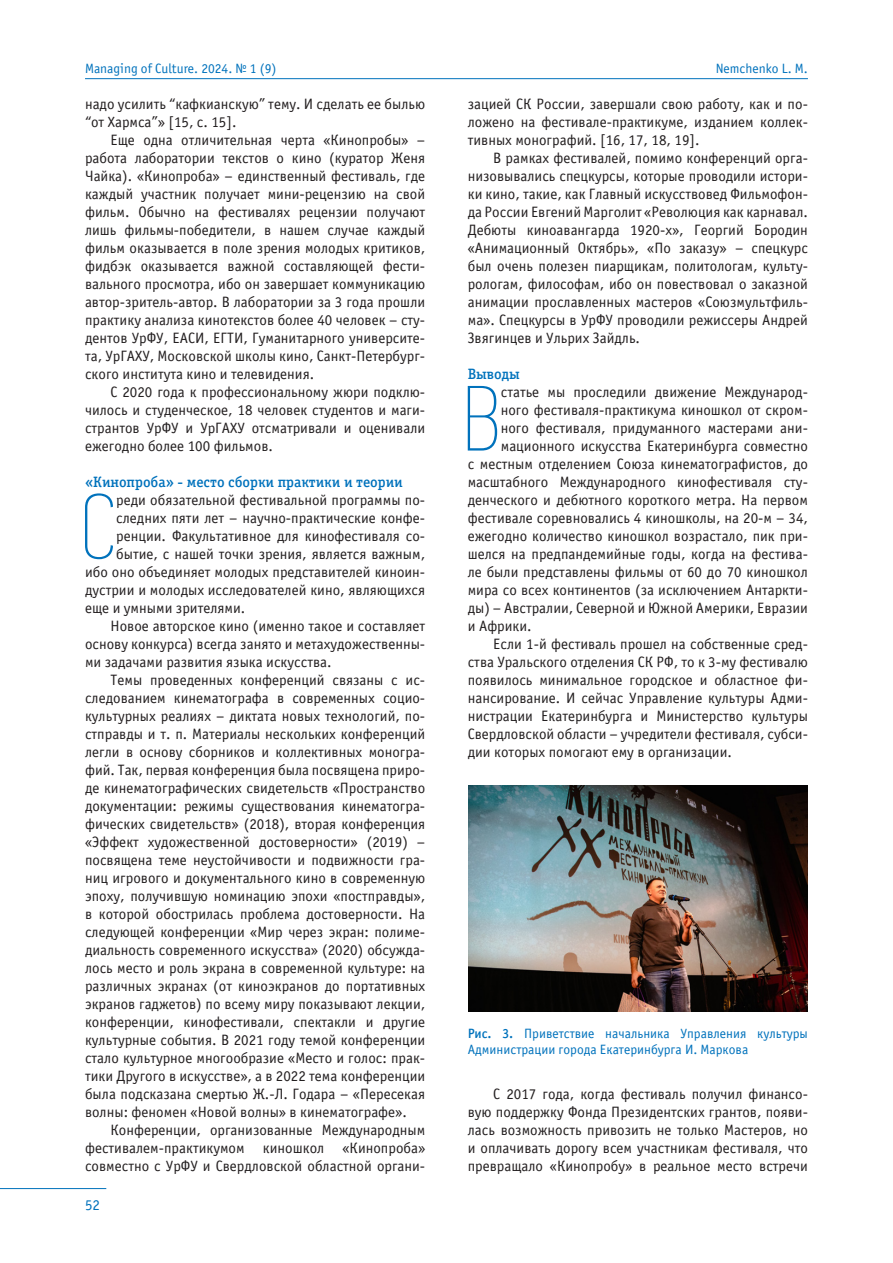
<style>
.page{position:relative;width:893px;height:1263px;background:#fff}
.page>*{position:absolute;margin:0;border:0;box-sizing:border-box;transform-origin:0 0}
.t1{font:100 92.85px "PFDIN Text Compressed";color:#0072bc}
.t2{font:15px/18px "ITC Officina Sans";color:#231f20;text-align:justify}
.t3{font:500 15px "ITC Officina Serif";color:#0072bc}
.t4{font:15px "ITC Officina Sans";color:#0072bc}
.t5{font:13.5px/16.2px "ITC Officina Sans";color:#0072bc}
.s1{font-weight:500}
</style>
<div class="page">
<hr style="left:0;top:1188px;width:106px;height:1px;background:#0072bc">
<hr style="left:85px;top:78px;width:723px;height:1px;background:#0072bc">
<img style="left:468px;top:785px;width:340px;height:226px">
<p class="t5" style="left:85px;top:60px;width:193px">Managing of Culture. 2024. № 1 (9)</p>
<p class="t2" style="left:85px;top:94px;width:342px">надо усилить “кафкианскую” тему. И сделать ее былью “от Хармса”» [15, с. 15].</p>
<p class="t2" style="left:85px;top:130px;width:342px;text-indent:26px">Еще одна отличительная черта «Кинопробы» – работа лаборатории текстов о кино (куратор Женя Чайка). «Кинопроба» – единственный фестиваль, где каждый участник получает мини-рецензию на свой фильм. Обычно на фестивалях рецензии получают лишь фильмы-победители, в нашем случае каждый фильм оказывается в поле зрения молодых критиков, фидбэк оказывается важной составляющей фести&shy;вального просмотра, ибо он завершает коммуникацию автор-зритель-автор. В лаборатории за 3 года прошли практику анализа кинотекстов более 40 человек – сту&shy;дентов УрФУ, ЕАСИ, ЕГТИ, Гуманитарного университе&shy;та, УрГАХУ, Московской школы кино, Санкт-Петербург&shy;ского института кино и телевидения.</p>
<p class="t2" style="left:85px;top:382px;width:342px;text-indent:26px">С 2020 года к профессиональному жюри подклю&shy;чилось и студенческое, 18 человек студентов и маги&shy;странтов УрФУ и УрГАХУ отсматривали и оценивали ежегодно более 100 фильмов.</p>
<p class="t3" style="left:85px;top:471px;width:319px">«Кинопроба» - место сборки практики и теории</p>
<h1 class="t1" style="left:81px;top:474px;width:37px">С</h1>
<p class="t2" style="left:116px;top:490px;width:310px">реди обязательной фестивальной программы по-</p>
<p class="t2" style="left:116px;top:508px;width:310px">следних пяти лет – научно-практические конфе-</p>
<p class="t2" style="left:116px;top:526px;width:310px">ренции. Факультативное для кинофестиваля со-</p>
<p class="t2" style="left:116px;top:544px;width:310px">бытие, с нашей точки зрения, является важным,</p>
<p class="t2" style="left:85px;top:562px;width:342px">ибо оно объединяет молодых представителей киноин-</p>
<p class="t2" style="left:85px;top:580px;width:342px">дустрии и молодых исследователей кино, являющихся</p>
<p class="t2" style="left:85px;top:598px;width:162px">еще и умными зрителями.</p>
<p class="t2" style="left:111px;top:616px;width:316px">Новое авторское кино (именно такое и составляет</p>
<p class="t2" style="left:85px;top:634px;width:342px">основу конкурса) всегда занято и метахудожественны-</p>
<p class="t2" style="left:85px;top:652px;width:248px">ми задачами развития языка искусства.</p>
<p class="t2" style="left:111px;top:670px;width:316px">Темы проведенных конференций связаны с ис-</p>
<p class="t2" style="left:85px;top:688px;width:342px">следованием кинематографа в современных социо-</p>
<p class="t2" style="left:85px;top:706px;width:342px">культурных реалиях – диктата новых технологий, по-</p>
<p class="t2" style="left:85px;top:724px;width:342px">стправды и т. п. Материалы нескольких конференций</p>
<p class="t2" style="left:85px;top:742px;width:342px">легли в основу сборников и коллективных моногра-</p>
<p class="t2" style="left:85px;top:760px;width:342px">фий. Так, первая конференция была посвящена приро-</p>
<p class="t2" style="left:85px;top:778px;width:342px">де кинематографических свидетельств «Пространство</p>
<p class="t2" style="left:85px;top:796px;width:342px">документации: режимы существования кинематогра-</p>
<p class="t2" style="left:85px;top:814px;width:342px">фических свидетельств» (2018), вторая конференция</p>
<p class="t2" style="left:85px;top:832px;width:342px">«Эффект художественной достоверности» (2019) –</p>
<p class="t2" style="left:85px;top:850px;width:342px">посвящена теме неустойчивости и подвижности гра-</p>
<p class="t2" style="left:85px;top:868px;width:342px">ниц игрового и документального кино в современную</p>
<p class="t2" style="left:85px;top:886px;width:342px">эпоху, получившую номинацию эпохи «постправды»,</p>
<p class="t2" style="left:85px;top:904px;width:342px">в которой обострилась проблема достоверности. На</p>
<p class="t2" style="left:85px;top:922px;width:342px">следующей конференции «Мир через экран: полиме-</p>
<p class="t2" style="left:85px;top:940px;width:342px">диальность современного искусства» (2020) обсужда-</p>
<p class="t2" style="left:85px;top:958px;width:342px">лось место и роль экрана в современной культуре: на</p>
<p class="t2" style="left:85px;top:976px;width:342px">различных экранах (от киноэкранов до портативных</p>
<p class="t2" style="left:85px;top:994px;width:342px">экранов гаджетов) по всему миру показывают лекции,</p>
<p class="t2" style="left:85px;top:1012px;width:342px">конференции, кинофестивали, спектакли и другие</p>
<p class="t2" style="left:85px;top:1030px;width:342px">культурные события. В 2021 году темой конференции</p>
<p class="t2" style="left:85px;top:1048px;width:342px">стало культурное многообразие «Место и голос: прак-</p>
<p class="t2" style="left:85px;top:1066px;width:342px">тики Другого в искусстве», а в 2022 тема конференции</p>
<p class="t2" style="left:85px;top:1084px;width:342px">была подсказана смертью Ж.-Л. Годара – «Пересекая</p>
<p class="t2" style="left:85px;top:1102px;width:323px">волны: феномен «Новой волны» в кинематографе».</p>
<p class="t2" style="left:111px;top:1120px;width:316px">Конференции, организованные Международным</p>
<p class="t2" style="left:85px;top:1138px;width:342px">фестивалем-практикумом киношкол «Кинопроба»</p>
<p class="t2" style="left:85px;top:1156px;width:342px">совместно с УрФУ и Свердловской областной органи-</p>
<p class="t4" style="left:85px;top:1194px;width:16px">52</p>
<p class="t5" style="left:716px;top:60px;width:94px">Nemchenko L. M.</p>
<p class="t2" style="left:468px;top:94px;width:342px">зацией СК России, завершали свою работу, как и по&shy;ложено на фестивале-практикуме, изданием коллек&shy;тивных монографий. [16, 17, 18, 19].</p>
<p class="t2" style="left:468px;top:148px;width:342px;text-indent:26px">В рамках фестивалей, помимо конференций орга&shy;низовывались спецкурсы, которые проводили истори&shy;ки кино, такие, как Главный искусствовед Фильмофон&shy;да России Евгений Марголит «Революция как карнавал.<br>Дебюты киноавангарда 1920-х», Георгий Бородин «Анимационный Октябрь», «По заказу» – спецкурс был очень полезен пиарщикам, политологам, культу&shy;рологам, философам, ибо он повествовал о заказной анимации прославленных мастеров «Союзмультфиль&shy;ма». Спецкурсы в УрФУ проводили режиссеры Андрей Звягинцев и Ульрих Зайдль.</p>
<p class="t3" style="left:468px;top:363px;width:54px">Выводы</p>
<h1 class="t1" style="left:463px;top:366px;width:39px">В</h1>
<p class="t2" style="left:501px;top:382px;width:309px">статье мы проследили движение Международ-</p>
<p class="t2" style="left:501px;top:400px;width:309px">ного фестиваля-практикума киношкол от скром-</p>
<p class="t2" style="left:501px;top:418px;width:309px">ного фестиваля, придуманного мастерами ани-</p>
<p class="t2" style="left:501px;top:436px;width:309px">мационного искусства Екатеринбурга совместно</p>
<p class="t2" style="left:468px;top:454px;width:342px">с местным отделением Союза кинематографистов, до</p>
<p class="t2" style="left:468px;top:472px;width:342px">масштабного Международного кинофестиваля сту-</p>
<p class="t2" style="left:468px;top:490px;width:342px">денческого и дебютного короткого метра. На первом</p>
<p class="t2" style="left:468px;top:508px;width:342px">фестивале соревновались 4 киношколы, на 20-м – 34,</p>
<p class="t2" style="left:468px;top:526px;width:342px">ежегодно количество киношкол возрастало, пик при-</p>
<p class="t2" style="left:468px;top:544px;width:342px">шелся на предпандемийные годы, когда на фестива-</p>
<p class="t2" style="left:468px;top:562px;width:342px">ле были представлены фильмы от 60 до 70 киношкол</p>
<p class="t2" style="left:468px;top:580px;width:342px">мира со всех континентов (за исключением Антаркти-</p>
<p class="t2" style="left:468px;top:598px;width:342px">ды) – Австралии, Северной и Южной Америки, Евразии</p>
<p class="t2" style="left:468px;top:616px;width:65px">и Африки.</p>
<p class="t2" style="left:493px;top:634px;width:316px">Если 1-й фестиваль прошел на собственные сред-</p>
<p class="t2" style="left:468px;top:652px;width:342px">ства Уральского отделения СК РФ, то к 3-му фестивалю</p>
<p class="t2" style="left:468px;top:670px;width:342px">появилось минимальное городское и областное фи-</p>
<p class="t2" style="left:468px;top:688px;width:342px">нансирование. И сейчас Управление культуры Адми-</p>
<p class="t2" style="left:468px;top:706px;width:342px">нистрации Екатеринбурга и Министерство культуры</p>
<p class="t2" style="left:468px;top:724px;width:342px">Свердловской области – учредители фестиваля, субси-</p>
<p class="t2" style="left:468px;top:742px;width:266px">дии которых помогают ему в организации.</p>
<p class="t5" style="left:468px;top:1025px;width:342px"><span class="s1">Рис. 3.</span> Приветствие начальника Управления культуры<br>Администрации города Екатеринбурга И. Маркова</p>
<p class="t2" style="left:468px;top:1084px;width:342px;text-indent:26px">С 2017 года, когда фестиваль получил финансо&shy;вую поддержку Фонда Президентских грантов, появи&shy;лась возможность привозить не только Мастеров, но и оплачивать дорогу всем участникам фестиваля, что превращало «Кинопробу» в реальное место встречи</p>
</div>
